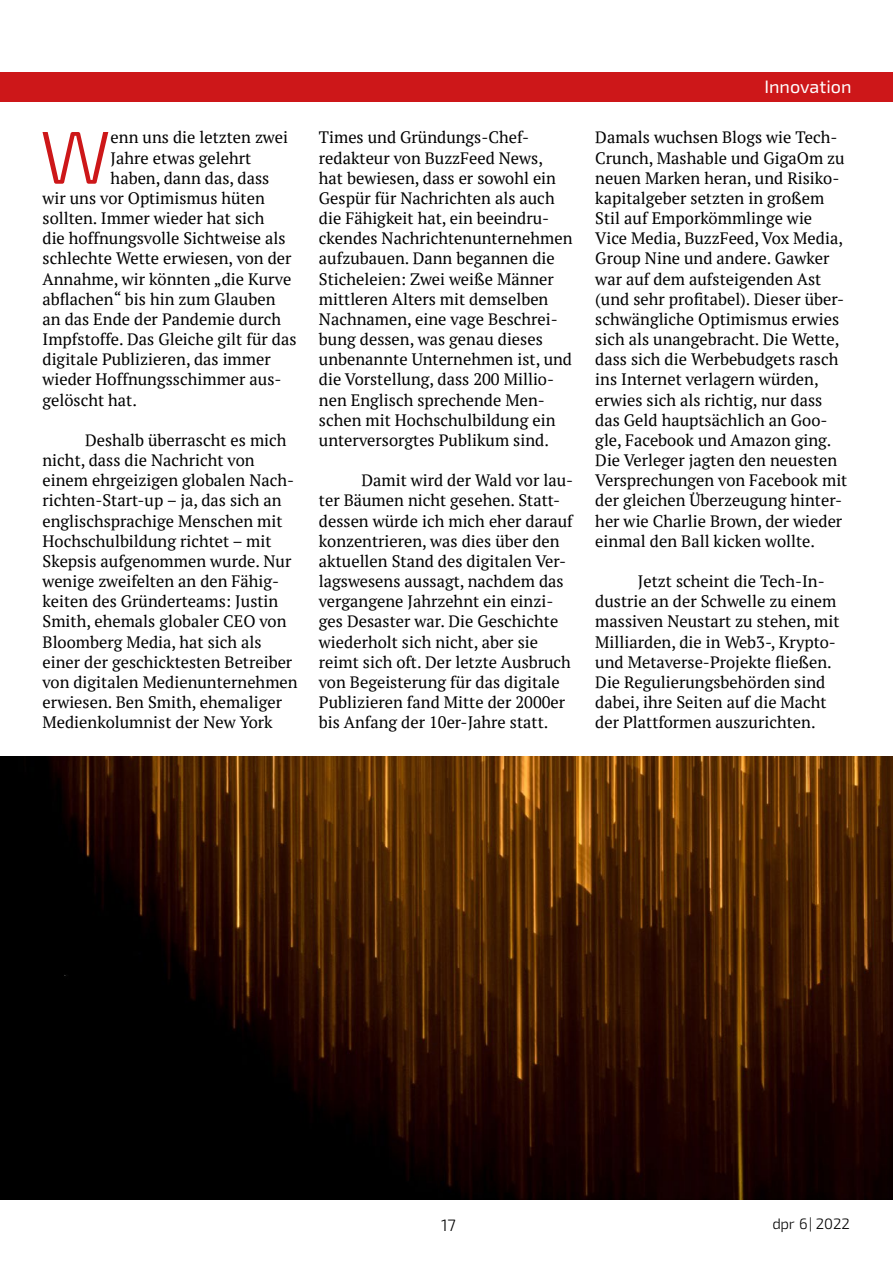
<style>
.page{position:relative;width:893px;height:1263px;background:#fff}
.page>*{position:absolute;margin:0;border:0;box-sizing:border-box;transform-origin:0 0}
.t1{font:300 75px "Exo 2";color:#cd1719}
.t2{font:18px "Exo 2";color:#fff}
.t3{font:16.5px/20.1px "PT Serif";color:#000}
.t4{font:300 16.5px "Exo 2";color:#000}
.t5{font:300 15px "Exo 2";letter-spacing:-.005em;color:#000}
</style>
<div class="page">
<div style="left:0;top:72px;width:893px;height:30px;background:#cd1719"></div>
<img style="left:0;top:757px;width:893px;height:442px">
<h1 class="t1" style="left:40px;top:114px;width:72px">W</h1>
<p class="t3" style="left:111px;top:127px;width:179px">enn uns die letzten zwei</p>
<p class="t3" style="left:111px;top:147px;width:142px">Jahre etwas gelehrt</p>
<p class="t3" style="left:111px;top:168px;width:160px">haben, dann das, dass</p>
<p class="t3" style="left:43px;top:188px;width:224px">wir uns vor Optimismus hüten</p>
<p class="t3" style="left:43px;top:208px;width:224px">sollten. Immer wieder hat sich</p>
<p class="t3" style="left:43px;top:228px;width:245px">die hoffnungsvolle Sichtweise als</p>
<p class="t3" style="left:43px;top:248px;width:250px">schlechte Wette erwiesen, von der</p>
<p class="t3" style="left:43px;top:268px;width:250px">Annahme, wir könnten „die Kurve</p>
<p class="t3" style="left:43px;top:289px;width:234px">abflachen“ bis hin zum Glauben</p>
<p class="t3" style="left:43px;top:309px;width:240px">an das Ende der Pandemie durch</p>
<p class="t3" style="left:43px;top:329px;width:255px">Impfstoffe. Das Gleiche gilt für das</p>
<p class="t3" style="left:43px;top:349px;width:230px">digitale Publizieren, das immer</p>
<p class="t3" style="left:43px;top:369px;width:240px">wieder Hoffnungsschimmer aus-</p>
<p class="t3" style="left:43px;top:389px;width:96px">gelöscht hat.</p>
<p class="t3" style="left:43px;top:430px;width:257px;text-indent:43px">Deshalb überrascht es mich nicht, dass die Nachricht von einem ehrgeizigen globalen Nach&shy;richten-Start-up – ja, das sich an englischsprachige Menschen mit<br>Hochschulbildung richtet – mit<br>Skepsis aufgenommen wurde. Nur wenige zweifelten an den Fähig&shy;keiten des Gründerteams: Justin<br>Smith, ehemals globaler CEO von<br>Bloomberg Media, hat sich als einer der geschicktesten Betreiber von digitalen Medienunternehmen erwiesen. Ben Smith, ehemaliger<br>Medienkolumnist der New York</p>
<p class="t3" style="left:319px;top:127px;width:255px">Times und Gründungs-Chef&shy;redakteur von BuzzFeed News,<br>hat bewiesen, dass er sowohl ein<br>Gespür für Nachrichten als auch die Fähigkeit hat, ein beeindru&shy;ckendes Nachrichtenunternehmen aufzubauen. Dann begannen die<br>Sticheleien: Zwei weiße Männer mittleren Alters mit demselben<br>Nachnamen, eine vage Beschrei&shy;bung dessen, was genau dieses unbenannte Unternehmen ist, und die Vorstellung, dass 200 Millio&shy;nen Englisch sprechende Men&shy;schen mit Hochschulbildung ein unterversorgtes Publikum sind.</p>
<p class="t3" style="left:319px;top:470px;width:256px;text-indent:43px">Damit wird der Wald vor lau&shy;ter Bäumen nicht gesehen. Statt&shy;dessen würde ich mich eher darauf konzentrieren, was dies über den aktuellen Stand des digitalen Ver&shy;lagswesens aussagt, nachdem das vergangene Jahrzehnt ein einzi&shy;ges Desaster war. Die Geschichte wiederholt sich nicht, aber sie reimt sich oft. Der letzte Ausbruch von Begeisterung für das digitale Publizieren fand Mitte der 2000er bis Anfang der 10er-Jahre statt.</p>
<p class="t2" style="left:764px;top:77px;width:89px">Innovation</p>
<p class="t3" style="left:595px;top:127px;width:254px">Damals wuchsen Blogs wie Tech-<br>Crunch, Mashable und GigaOm zu neuen Marken heran, und Risiko&shy;kapitalgeber setzten in großem<br>Stil auf Emporkömmlinge wie<br>Vice Media, BuzzFeed, Vox Media,<br>Group Nine und andere. Gawker war auf dem aufsteigenden Ast (und sehr profitabel). Dieser über&shy;schwängliche Optimismus erwies sich als unangebracht. Die Wette, dass sich die Werbebudgets rasch ins Internet verlagern würden, erwies sich als richtig, nur dass das Geld hauptsächlich an Goo&shy;gle, Facebook und Amazon ging.<br>Die Verleger jagten den neuesten<br>Versprechungen von Facebook mit der gleichen Überzeugung hinter&shy;her wie Charlie Brown, der wieder einmal den Ball kicken wollte.</p>
<p class="t3" style="left:595px;top:571px;width:246px;text-indent:43px">Jetzt scheint die Tech-In&shy;dustrie an der Schwelle zu einem massiven Neustart zu stehen, mit<br>Milliarden, die in Web3-, Krypto&shy;und Metaverse-Projekte fließen.<br>Die Regulierungsbehörden sind dabei, ihre Seiten auf die Macht der Plattformen auszurichten.</p>
<p class="t4" style="left:441px;top:1215px;width:16px">17</p>
<p class="t5" style="left:772px;top:1215px;width:79px">dpr 6 | 2022</p>
</div>
